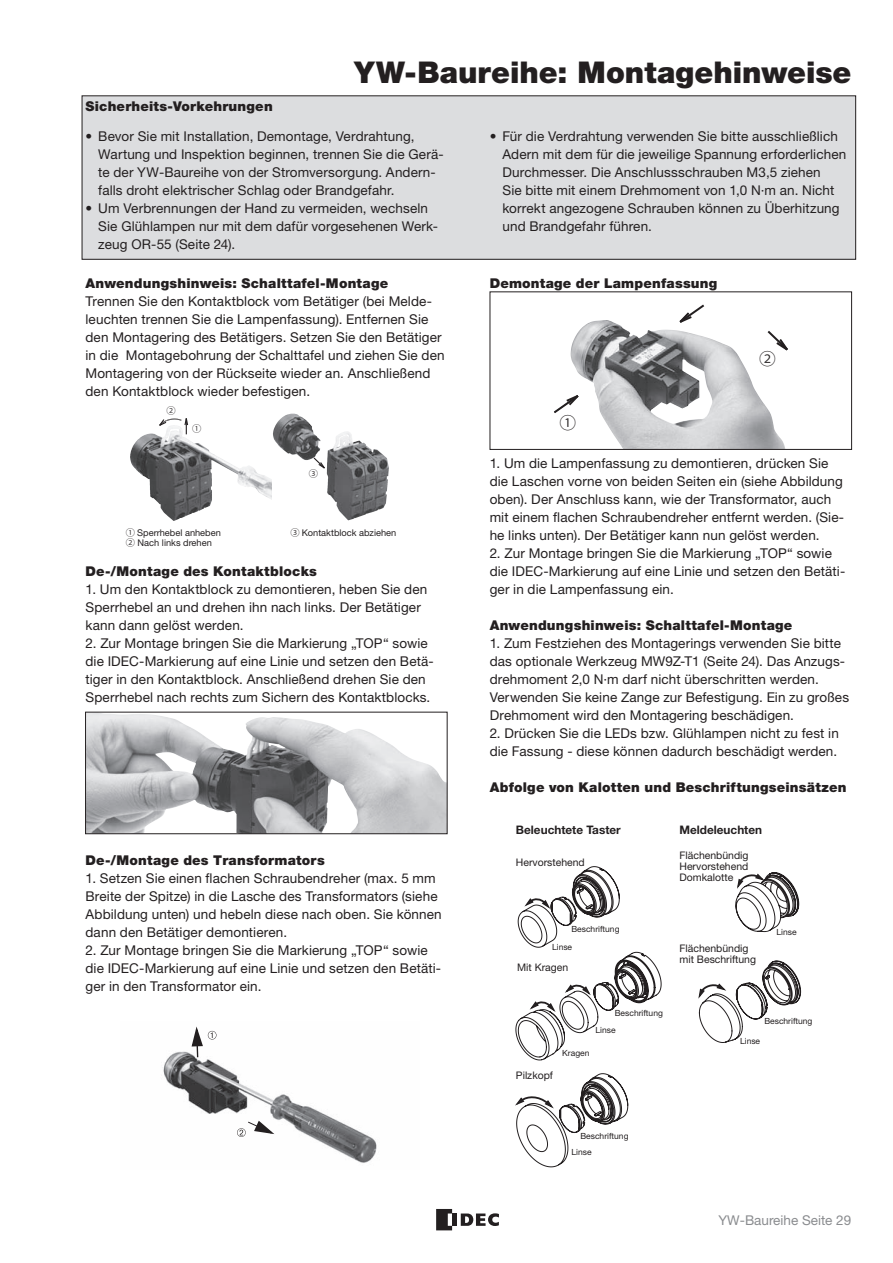
<style>
.page{position:relative;width:893px;height:1263px;background:#fff}
.page>*{position:absolute;margin:0;border:0;box-sizing:border-box;transform-origin:0 0}
.t1{font:900 30px "Helvetica Neue LT";color:#231f20}
.t2{font:16.65px "Koz Go Pro";color:#231f20}
.t3{font:13.5px/18px "Helvetica Neue LT";letter-spacing:.01em;color:#231f20}
.t4{font:900 13.5px "Helvetica Neue LT";letter-spacing:.015em;color:#231f20}
.t5{font:13.5px "Helvetica Neue LT";color:#8a8c8f}
.t6{font:700 11.7px "Helvetica Neue LT";color:#231f20}
.t7{font:10.5px/11.2px "Helvetica Neue LT";color:#231f20;text-align:justify}
.t8{font:9.3px/10.2px "Helvetica Neue LT";color:#231f20}
.t9{font:9.3px "Koz Go Pro Regular 90 pv RKSJ H";color:#231f20}
.t10{font:8.55px/17.1px "Helvetica Neue LT";color:#231f20}
.s1{font-family:"Koz Go Pro Regular 90 pv RKSJ H"}
</style>
<div class="page">
<svg style="left:436px;top:1209px;width:16px;height:21px"></svg>
<hr style="left:452px;top:1213px;width:4px;height:12px;background:#231f20">
<svg style="left:461px;top:1213px;width:38px;height:12px"></svg>
<div style="left:82px;top:96px;width:773px;height:163px;background:#dcdddf"></div>
<div style="left:82px;top:95px;width:774px;height:165px;border:1px solid #231f20"></div>
<img style="left:130px;top:433px;width:108px;height:88px">
<img style="left:273px;top:413px;width:74px;height:47px">
<svg style="left:158px;top:418px;width:31px;height:16px"></svg>
<svg style="left:312px;top:456px;width:14px;height:13px"></svg>
<svg style="left:515px;top:1073px;width:113px;height:93px"></svg>
<svg style="left:515px;top:866px;width:146px;height:194px"></svg>
<svg style="left:735px;top:872px;width:64px;height:60px"></svg>
<svg style="left:698px;top:960px;width:103px;height:82px"></svg>
<img style="left:163px;top:1033px;width:214px;height:130px">
<svg style="left:190px;top:1026px;width:26px;height:30px"></svg>
<svg style="left:237px;top:1119px;width:40px;height:17px"></svg>
<img style="left:87px;top:713px;width:358px;height:119px">
<div style="left:85px;top:711px;width:362px;height:123px;border:1px solid #231f20"></div>
<img style="left:570px;top:320px;width:215px;height:127px">
<svg style="left:554px;top:393px;width:26px;height:22px"></svg>
<svg style="left:677px;top:304px;width:29px;height:21px"></svg>
<svg style="left:765px;top:328px;width:23px;height:24px"></svg>
<p class="t4" style="left:85px;top:98px;width:189px">Sicherheits-Vorkehrungen</p>
<h1 class="t1" style="left:354px;top:54px;width:498px">YW-Baureihe: Montagehinweise</h1>
<p class="t3" style="left:98px;top:127px;width:347px;text-indent:-13px">• Bevor Sie mit Installation, Demontage, Verdrahtung, Wartung und Inspektion beginnen, trennen Sie die Gerä&shy;te der YW-Baureihe von der Stromversorgung. Andern&shy;falls droht elektrischer Schlag oder Brandgefahr.</p>
<p class="t3" style="left:98px;top:199px;width:341px;text-indent:-13px">• Um Verbrennungen der Hand zu vermeiden, wechseln<br>Sie Glühlampen nur mit dem dafür vorgesehenen Werk&shy;zeug OR-55 (Seite 24).</p>
<p class="t3" style="left:502px;top:127px;width:345px;text-indent:-13px">• Für die Verdrahtung verwenden Sie bitte ausschließlich Adern mit dem für die jeweilige Spannung erforderlichen Durchmesser. Die Anschlussschrauben M3,5 ziehen<br>Sie bitte mit einem Drehmoment von 1,0 N·m an. Nicht korrekt angezogene Schrauben können zu Überhitzung und Brandgefahr führen.</p>
<p class="t4" style="left:85px;top:275px;width:304px">Anwendungshinweis: Schalttafel-Montage</p>
<p class="t4" style="left:489px;top:275px;width:229px">Demontage der Lampenfassung</p>
<p class="t3" style="left:85px;top:292px;width:360px">Trennen Sie den Kontaktblock vom Betätiger (bei Melde&shy;leuchten trennen Sie die Lampenfassung). Entfernen Sie den Montagering des Betätigers. Setzen Sie den Betätiger in die Montagebohrung der Schalttafel und ziehen Sie den Montagering von der Rückseite wieder an. Anschließend den Kontaktblock wieder befestigen.</p>
<p class="t9" style="left:167px;top:404px;width:11px">②</p>
<p class="t9" style="left:192px;top:423px;width:11px">①</p>
<p class="t2" style="left:559px;top:412px;width:18px">①</p>
<p class="t2" style="left:759px;top:348px;width:18px">②</p>
<p class="t9" style="left:309px;top:467px;width:11px">③</p>
<p class="t8" style="left:126px;top:527px;width:97px"><span class="s1">①</span> Sperrhebel anheben<br><span class="s1">②</span> Nach links drehen</p>
<p class="t8" style="left:290px;top:527px;width:107px"><span class="s1">③</span> Kontaktblock abziehen</p>
<p class="t4" style="left:85px;top:563px;width:233px">De-/Montage des Kontaktblocks</p>
<p class="t3" style="left:85px;top:580px;width:343px">1. Um den Kontaktblock zu demontieren, heben Sie den<br>Sperrhebel an und drehen ihn nach links. Der Betätiger kann dann gelöst werden.</p>
<p class="t3" style="left:85px;top:634px;width:350px">2. Zur Montage bringen Sie die Markierung „TOP“ sowie die IDEC-Markierung auf eine Linie und setzen den Betä&shy;tiger in den Kontaktblock. Anschließend drehen Sie den Sperrhebel nach rechts zum Sichern des Kontaktblocks.</p>
<p class="t4" style="left:85px;top:851px;width:241px">De-/Montage des Transformators</p>
<p class="t3" style="left:85px;top:868px;width:358px">1. Setzen Sie einen flachen Schraubendreher (max. 5 mm Breite der Spitze) in die Lasche des Transformators (siehe Abbildung unten) und hebeln diese nach oben. Sie können dann den Betätiger demontieren.</p>
<p class="t3" style="left:85px;top:940px;width:357px">2. Zur Montage bringen Sie die Markierung „TOP“ sowie die IDEC-Markierung auf eine Linie und setzen den Betäti&shy;ger in den Transformator ein.</p>
<p class="t3" style="left:489px;top:454px;width:356px">1. Um die Lampenfassung zu demontieren, drücken Sie die Laschen vorne von beiden Seiten ein (siehe Abbildung oben). Der Anschluss kann, wie der Transformator, auch mit einem flachen Schraubendreher entfernt werden. (Sie&shy;he links unten). Der Betätiger kann nun gelöst werden.</p>
<p class="t3" style="left:489px;top:544px;width:357px">2. Zur Montage bringen Sie die Markierung „TOP“ sowie die IDEC-Markierung auf eine Linie und setzen den Betäti&shy;ger in die Lampenfassung ein.</p>
<p class="t4" style="left:489px;top:617px;width:304px">Anwendungshinweis: Schalttafel-Montage</p>
<p class="t3" style="left:489px;top:634px;width:361px">1. Zum Festziehen des Montagerings verwenden Sie bitte das optionale Werkzeug MW9Z-T1 (Seite 24). Das Anzugs&shy;drehmoment 2,0 N·m darf nicht überschritten werden.<br>Verwenden Sie keine Zange zur Befestigung. Ein zu großes Drehmoment wird den Montagering beschädigen.</p>
<p class="t3" style="left:489px;top:724px;width:350px">2. Drücken Sie die LEDs bzw. Glühlampen nicht zu fest in die Fassung - diese können dadurch beschädigt werden.</p>
<p class="t4" style="left:489px;top:779px;width:358px">Abfolge von Kalotten und Beschriftungseinsätzen</p>
<p class="t6" style="left:516px;top:822px;width:106px">Beleuchtete Taster</p>
<p class="t7" style="left:516px;top:856px;width:70px">Hervorstehend</p>
<p class="t6" style="left:679px;top:822px;width:84px">Meldeleuchten</p>
<p class="t7" style="left:679px;top:849px;width:71px">Flächenbündig Hervorstehend Domkalotte</p>
<p class="t10" style="left:552px;top:920px;width:69px;text-indent:19px">Beschriftung<br>Linse</p>
<p class="t7" style="left:517px;top:961px;width:53px">Mit Kragen</p>
<p class="t10" style="left:595px;top:1004px;width:69px;text-indent:19px">Beschriftung<br>Linse</p>
<p class="t7" style="left:516px;top:1069px;width:39px">Pilzkopf</p>
<p class="t10" style="left:562px;top:1044px;width:29px">Kragen</p>
<p class="t7" style="left:679px;top:942px;width:78px">Flächenbündig mit Beschriftung</p>
<p class="t10" style="left:776px;top:923px;width:22px">Linse</p>
<p class="t10" style="left:764px;top:1012px;width:50px">Beschriftung</p>
<p class="t10" style="left:740px;top:1031px;width:22px">Linse</p>
<p class="t10" style="left:571px;top:1127px;width:59px;line-height:15.8px;text-indent:9px">Beschriftung<br>Linse</p>
<p class="t5" style="left:718px;top:1211px;width:134px">YW-Baureihe Seite 29</p>
</div>
